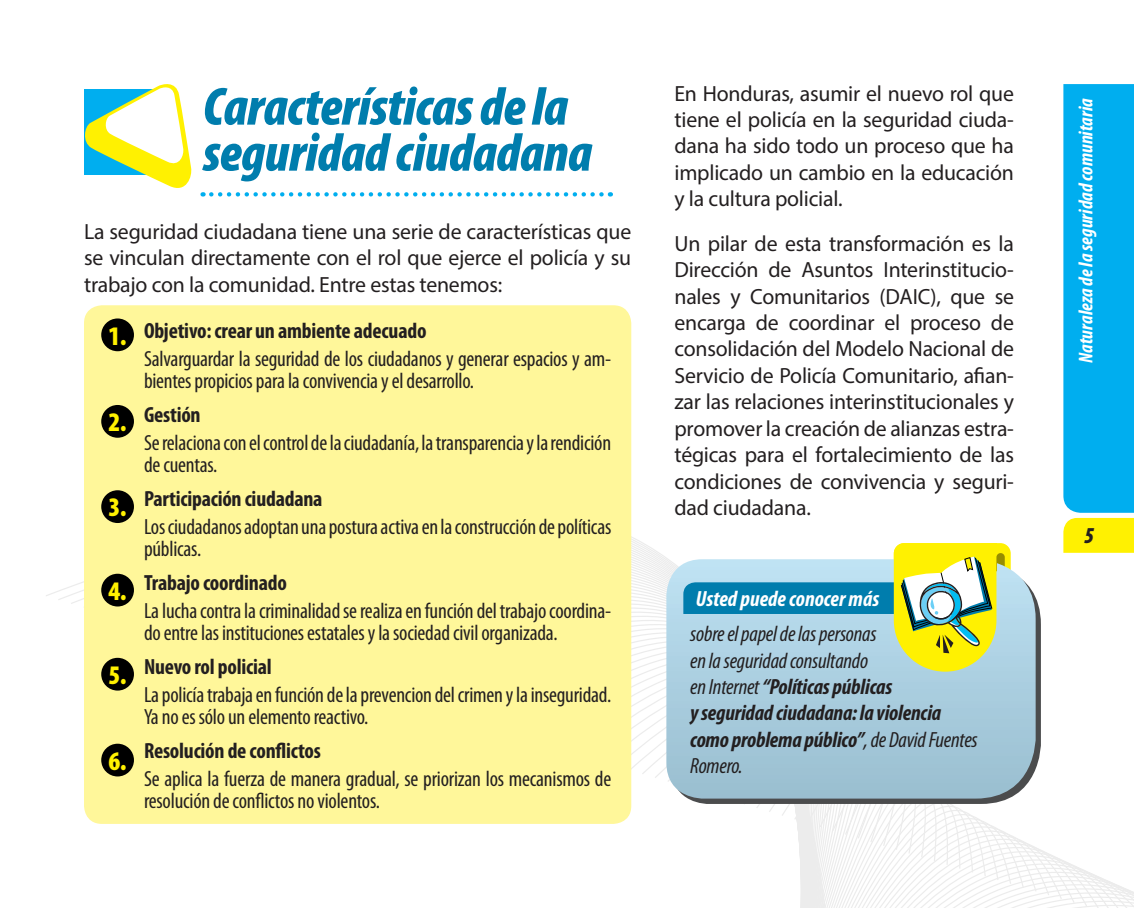
<style>
.page{position:relative;width:1134px;height:908px;background:#fff}
.page>*{position:absolute;margin:0;border:0;box-sizing:border-box;transform-origin:0 0}
.t1{font:italic 900 condensed 54px/46px "Myriad Pro";letter-spacing:-.01em;color:#007dad}
.t2{font:900 condensed 26.8px "Myriad Pro";color:#fff101}
.t3{font:italic 900 condensed 22.8px "Myriad Pro";color:#231f20}
.t4{font:22px/26.4px "Myriad Pro";letter-spacing:-.01em;color:#231f20;text-align:justify}
.t5{font:condensed 22px/22px "Myriad Pro";letter-spacing:-.01em;color:#231f20}
.t6{font:italic condensed 22px/26.4px "Myriad Pro";letter-spacing:-.01em;color:#231f20}
.t7{font:700 condensed 22px "Myriad Pro";letter-spacing:-.01em;color:#231f20}
.t8{font:italic 700 condensed 22px "Myriad Pro";color:#fff}
.t9{font:italic 700 condensed 20px "Myriad Pro";color:#fff}
.s1{font-weight:700}
</style>
<div class="page">
<svg style="left:389px;top:698px;width:745px;height:209px"></svg>
<svg style="left:1063px;top:84px;width:71px;height:468px;background:#17b4de"></svg>
<div style="left:84px;top:305px;width:547px;height:518px;background:#fff79a;border-radius:18px"></div>
<svg style="left:211px;top:192px;width:400px;height:4px"></svg>
<svg style="left:84px;top:84px;width:108px;height:104px"></svg>
<div style="left:101px;top:318px;width:33px;height:33px;background:#000;border-radius:50%"></div>
<div style="left:101px;top:405px;width:33px;height:32px;background:#000;border-radius:50%"></div>
<div style="left:101px;top:490px;width:33px;height:32px;background:#000;border-radius:50%"></div>
<div style="left:101px;top:573px;width:33px;height:33px;background:#000;border-radius:50%"></div>
<div style="left:101px;top:657px;width:33px;height:33px;background:#000;border-radius:50%"></div>
<div style="left:101px;top:743px;width:33px;height:33px;background:#000;border-radius:50%"></div>
<svg style="left:672px;top:598px;width:369px;height:205px;fill:#4b4c4d"></svg>
<svg style="left:666px;top:559px;width:370px;height:239px;background:#a6c9d9"></svg>
<svg style="left:683px;top:543px;width:328px;height:128px;background:#a7cdb3"></svg>
<p class="t1" style="left:203px;top:85px;width:391px">Características de la seguridad ciudadana</p>
<p class="t4" style="left:84px;top:218px;width:549px">La seguridad ciudadana tiene una serie de características que se vinculan directamente con el rol que ejerce el policía y su trabajo con la comunidad. Entre estas tenemos:</p>
<p class="t7" style="left:144px;top:317px;width:284px">Objetivo: crear un ambiente adecuado</p>
<p class="t5" style="left:144px;top:348px;width:469px">Salvarguardar la seguridad de los ciudadanos y generar espacios y am&shy;bientes propicios para la convivencia y el desarrollo.</p>
<p class="t7" style="left:144px;top:401px;width:58px">Gestión</p>
<p class="t5" style="left:144px;top:432px;width:469px">Se relaciona con el control de la ciudadanía, la transparencia y la rendición de cuentas.</p>
<p class="t7" style="left:144px;top:485px;width:180px">Participación ciudadana</p>
<p class="t5" style="left:144px;top:516px;width:469px">Los ciudadanos adoptan una postura activa en la construcción de políticas públicas.</p>
<p class="t7" style="left:144px;top:569px;width:144px">Trabajo coordinado</p>
<p class="t5" style="left:144px;top:600px;width:469px">La lucha contra la criminalidad se realiza en función del trabajo coordina&shy;do entre las instituciones estatales y la sociedad civil organizada.</p>
<p class="t7" style="left:144px;top:653px;width:129px">Nuevo rol policial</p>
<p class="t5" style="left:144px;top:684px;width:469px">La policía trabaja en función de la prevencion del crimen y la inseguridad.<br>Ya no es sólo un elemento reactivo.</p>
<p class="t7" style="left:144px;top:737px;width:178px">Resolución de conflictos</p>
<p class="t5" style="left:144px;top:768px;width:469px">Se aplica la fuerza de manera gradual, se priorizan los mecanismos de resolución de conflictos no violentos.</p>
<p class="t2" style="left:109px;top:320px;width:19px">1.</p>
<p class="t2" style="left:109px;top:407px;width:19px">2.</p>
<p class="t2" style="left:109px;top:492px;width:19px">3.</p>
<p class="t2" style="left:109px;top:575px;width:19px">4.</p>
<p class="t2" style="left:109px;top:659px;width:19px">5.</p>
<p class="t2" style="left:109px;top:745px;width:19px">6.</p>
<p class="t4" style="left:674px;top:80px;width:341px">En Honduras, asumir el nuevo rol que tiene el policía en la seguridad ciuda&shy;dana ha sido todo un proceso que ha implicado un cambio en la educación y la cultura policial.</p>
<p class="t4" style="left:674px;top:230px;width:341px">Un pilar de esta transformación es la Dirección de Asuntos Interinstitucio&shy;nales y Comunitarios (DAIC), que se encarga de coordinar el proceso de consolidación del Modelo Nacional de Servicio de Policía Comunitario, afian&shy;zar las relaciones interinstitucionales y promover la creación de alianzas estra&shy;tégicas para el fortalecimiento de las condiciones de convivencia y seguri&shy;dad ciudadana.</p>
<p class="t8" style="left:696px;top:587px;width:185px">Usted puede conocer más</p>
<p class="t6" style="left:690px;top:621px;width:289px">sobre el papel de las personas<br>en la seguridad consultando<br>en Internet <span class="s1">“Políticas públicas<br>y seguridad ciudadana: la violencia como problema público”</span>, de David Fuentes<br>Romero.</p>
<p class="t9" style="left:1075px;top:363px;width:266px;rotate:-90deg">Naturaleza de la seguridad comunitaria</p>
<p class="t3" style="left:1084px;top:523px;width:12px">5</p>
</div>
